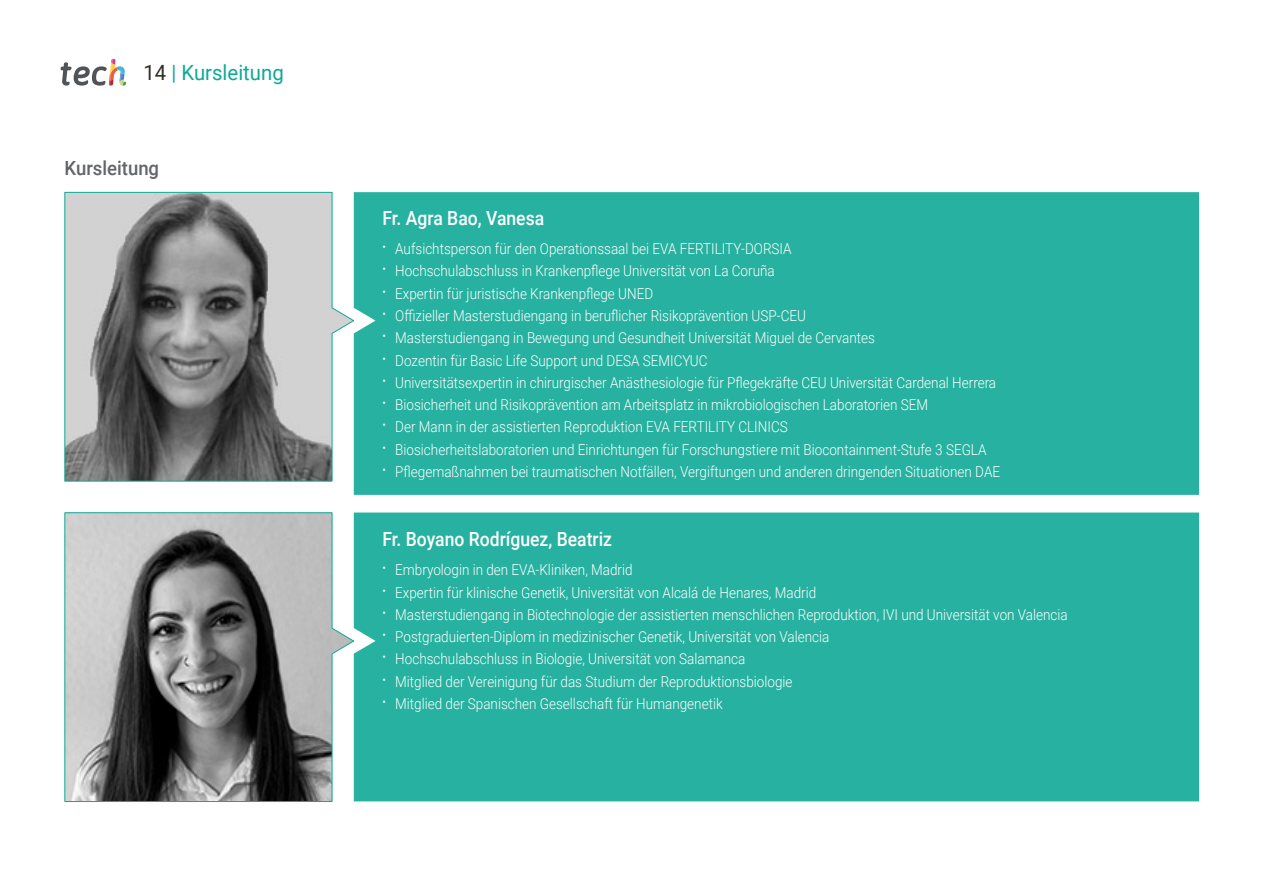
<style>
.page{position:relative;width:1263px;height:893px;background:#fff}
.page>*{position:absolute;margin:0;border:0;box-sizing:border-box;transform-origin:0 0}
.t1{font:21px "Roboto";color:#0ea996}
.t2{font:500 19.5px "Roboto";color:#fff;scale:.9 1}
.t3{font:500 19.5px "Roboto";color:#61646a;scale:.95 1}
.t4{font:300 15px "Roboto";color:#fff;scale:.9 1}
.s1{color:#312e20}
</style>
<div class="page">
<svg style="left:61px;top:59px;width:65px;height:27px"></svg>
<div style="left:354px;top:192px;width:845px;height:303px;background:#26b1a0"></div>
<div style="left:354px;top:512px;width:845px;height:289px;background:#26b1a0"></div>
<svg style="left:64px;top:512px;width:290px;height:290px;background:#8b8d8d"></svg>
<svg style="left:64px;top:192px;width:290px;height:289px;background:#909494"></svg>
<h1 class="t1" style="left:144px;top:57px;width:142px"><span class="s1">14</span> | Kursleitung</h1>
<h2 class="t3" style="left:65px;top:155px;width:101px">Kursleitung</h2>
<h2 class="t2" style="left:382px;top:204px;width:181px">Fr. Agra Bao, Vanesa</h2>
<p class="t4" style="left:382px;top:238px;width:456px"><sup>•</sup> Aufsichtsperson für den Operationssaal bei EVA FERTILITY-DORSIA</p>
<p class="t4" style="left:382px;top:261px;width:437px"><sup>•</sup> Hochschulabschluss in Krankenpflege Universität von La Coruña</p>
<p class="t4" style="left:382px;top:283px;width:302px"><sup>•</sup> Expertin für juristische Krankenpflege UNED</p>
<p class="t4" style="left:382px;top:305px;width:472px"><sup>•</sup> Offizieller Masterstudiengang in beruflicher Risikoprävention USP-CEU</p>
<p class="t4" style="left:382px;top:327px;width:549px"><sup>•</sup> Masterstudiengang in Bewegung und Gesundheit Universität Miguel de Cervantes</p>
<p class="t4" style="left:382px;top:350px;width:363px"><sup>•</sup> Dozentin für Basic Life Support und DESA SEMICYUC</p>
<p class="t4" style="left:382px;top:372px;width:683px"><sup>•</sup> Universitätsexpertin in chirurgischer Anästhesiologie für Pflegekräfte CEU Universität Cardenal Herrera</p>
<p class="t4" style="left:382px;top:394px;width:608px"><sup>•</sup> Biosicherheit und Risikoprävention am Arbeitsplatz in mikrobiologischen Laboratorien SEM</p>
<p class="t4" style="left:382px;top:416px;width:452px"><sup>•</sup> Der Mann in der assistierten Reproduktion EVA FERTILITY CLINICS</p>
<p class="t4" style="left:382px;top:439px;width:673px"><sup>•</sup> Biosicherheitslaboratorien und Einrichtungen für Forschungstiere mit Biocontainment-Stufe 3 SEGLA</p>
<p class="t4" style="left:382px;top:461px;width:688px"><sup>•</sup> Pflegemaßnahmen bei traumatischen Notfällen, Vergiftungen und anderen dringenden Situationen DAE</p>
<h2 class="t2" style="left:382px;top:525px;width:256px">Fr. Boyano Rodríguez, Beatriz</h2>
<p class="t4" style="left:382px;top:560px;width:279px"><sup>•</sup> Embryologin in den EVA-Kliniken, Madrid</p>
<p class="t4" style="left:382px;top:582px;width:483px"><sup>•</sup> Expertin für klinische Genetik, Universität von Alcalá de Henares, Madrid</p>
<p class="t4" style="left:382px;top:604px;width:763px"><sup>•</sup> Masterstudiengang in Biotechnologie der assistierten menschlichen Reproduktion, IVI und Universität von Valencia</p>
<p class="t4" style="left:382px;top:626px;width:498px"><sup>•</sup> Postgraduierten-Diplom in medizinischer Genetik, Universität von Valencia</p>
<p class="t4" style="left:382px;top:649px;width:405px"><sup>•</sup> Hochschulabschluss in Biologie, Universität von Salamanca</p>
<p class="t4" style="left:382px;top:671px;width:457px"><sup>•</sup> Mitglied der Vereinigung für das Studium der Reproduktionsbiologie</p>
<p class="t4" style="left:382px;top:693px;width:379px"><sup>•</sup> Mitglied der Spanischen Gesellschaft für Humangenetik</p>
</div>
